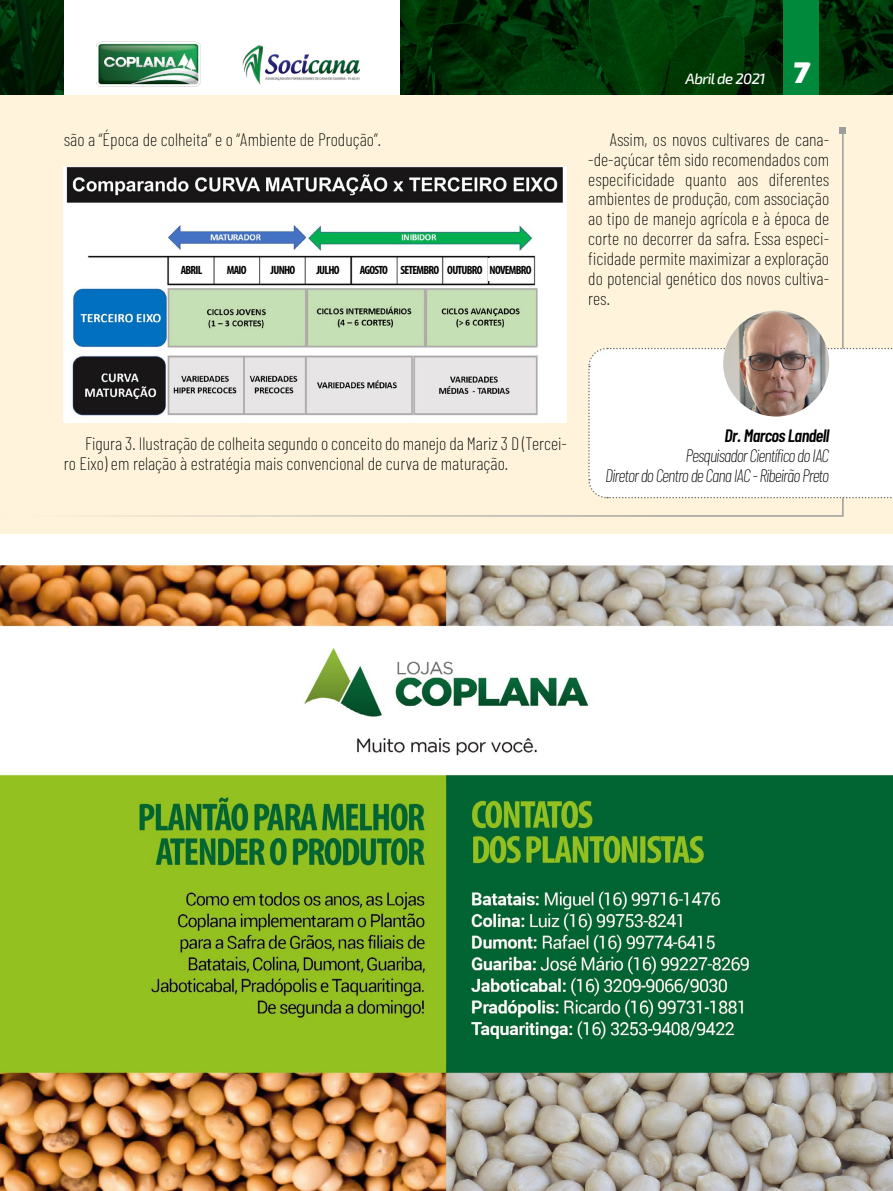
<style>
.page{position:relative;width:893px;height:1191px;background:#fff}
.page>*{position:absolute;margin:0;border:0;box-sizing:border-box;transform-origin:0 0}
.t1{font:200 18px/20px "Barlow Condensed";color:#000}
.t2{font:italic 200 18px/20px "Barlow Condensed";letter-spacing:-.05em;color:#000;text-align:right}
.t3{font:italic 600 18px "Barlow Condensed";letter-spacing:-.03em;color:#000}
.t4{font:italic 500 15px "Exo 2";letter-spacing:-.04em;color:#fff}
.t5{font:700 condensed 12px "Myriad Pro";letter-spacing:-.06em;color:#000}
.s1{font-weight:900;font-size:30px}
</style>
<div class="page">
<img style="left:400px;top:0;width:493px;height:95px">
<img style="left:1px;top:0;width:63px;height:95px">
<div style="left:783px;top:0;width:36px;height:95px;background:#00893a"></div>
<img style="left:242px;top:45px;width:119px;height:39px">
<img style="left:96px;top:41px;width:105px;height:46px">
<hr style="left:0;top:0;width:1px;height:95px;background:#00893a">
<div style="left:0;top:96px;width:893px;height:438px;background:#fff4db"></div>
<svg style="left:63px;top:129px;width:781px;height:388px"></svg>
<svg style="left:840px;top:128px;width:6px;height:6px"></svg>
<div style="left:587px;top:347px;width:306px;height:152px;background:#fff"></div>
<img style="left:723px;top:310px;width:106px;height:106px;border-radius:53px">
<img style="left:65px;top:167px;width:502px;height:255px">
<img style="left:0;top:565px;width:893px;height:626px">
<div style="left:171px;top:258px;width:41px;height:23px;background:#fff"></div>
<div style="left:216px;top:258px;width:41px;height:23px;background:#fff"></div>
<div style="left:263px;top:258px;width:40px;height:23px;background:#fff"></div>
<div style="left:308px;top:258px;width:40px;height:23px;background:#fff"></div>
<div style="left:354px;top:258px;width:40px;height:23px;background:#fff"></div>
<div style="left:400px;top:258px;width:40px;height:23px;background:#fff"></div>
<div style="left:445px;top:258px;width:40px;height:23px;background:#fff"></div>
<div style="left:488px;top:258px;width:45px;height:23px;background:#fff"></div>
<p class="t1" style="left:64px;top:129px;width:319px">são a “Época de colheita” e o “Ambiente de Produção”.</p>
<p class="t5" style="left:181px;top:263px;width:23px">ABRIL</p>
<p class="t5" style="left:227px;top:263px;width:21px">MAIO</p>
<p class="t5" style="left:271px;top:263px;width:26px">JUNHO</p>
<p class="t5" style="left:316px;top:263px;width:25px">JULHO</p>
<p class="t5" style="left:360px;top:263px;width:173px">AGOSTO SETEMBRO OUTUBRO NOVEMBRO</p>
<p class="t4" style="left:686px;top:70px;width:125px">Abril de 2021 <span class="s1">7</span></p>
<p class="t1" style="left:588px;top:129px;width:242px;text-align:justify;text-indent:21px">Assim, os novos cultivares de cana--de-açúcar têm sido recomendados com especificidade quanto aos diferentes ambientes de produção, com associação ao tipo de manejo agrícola e à época de corte no decorrer da safra. Essa especi&shy;ficidade permite maximizar a exploração do potencial genético dos novos cultiva&shy;res.</p>
<p class="t1" style="left:64px;top:433px;width:505px;text-indent:21px">Figura 3. Ilustração de colheita segundo o conceito do manejo da Mariz 3 D (Tercei&shy;ro Eixo) em relação à estratégia mais convencional de curva de maturação.</p>
<p class="t3" style="left:725px;top:425px;width:106px">Dr. Marcos Landell</p>
<p class="t2" style="left:605px;top:445px;width:226px">Pesquisador Científico do IAC<br>Diretor do Centro de Cana IAC - Ribeirão Preto</p>
</div>
